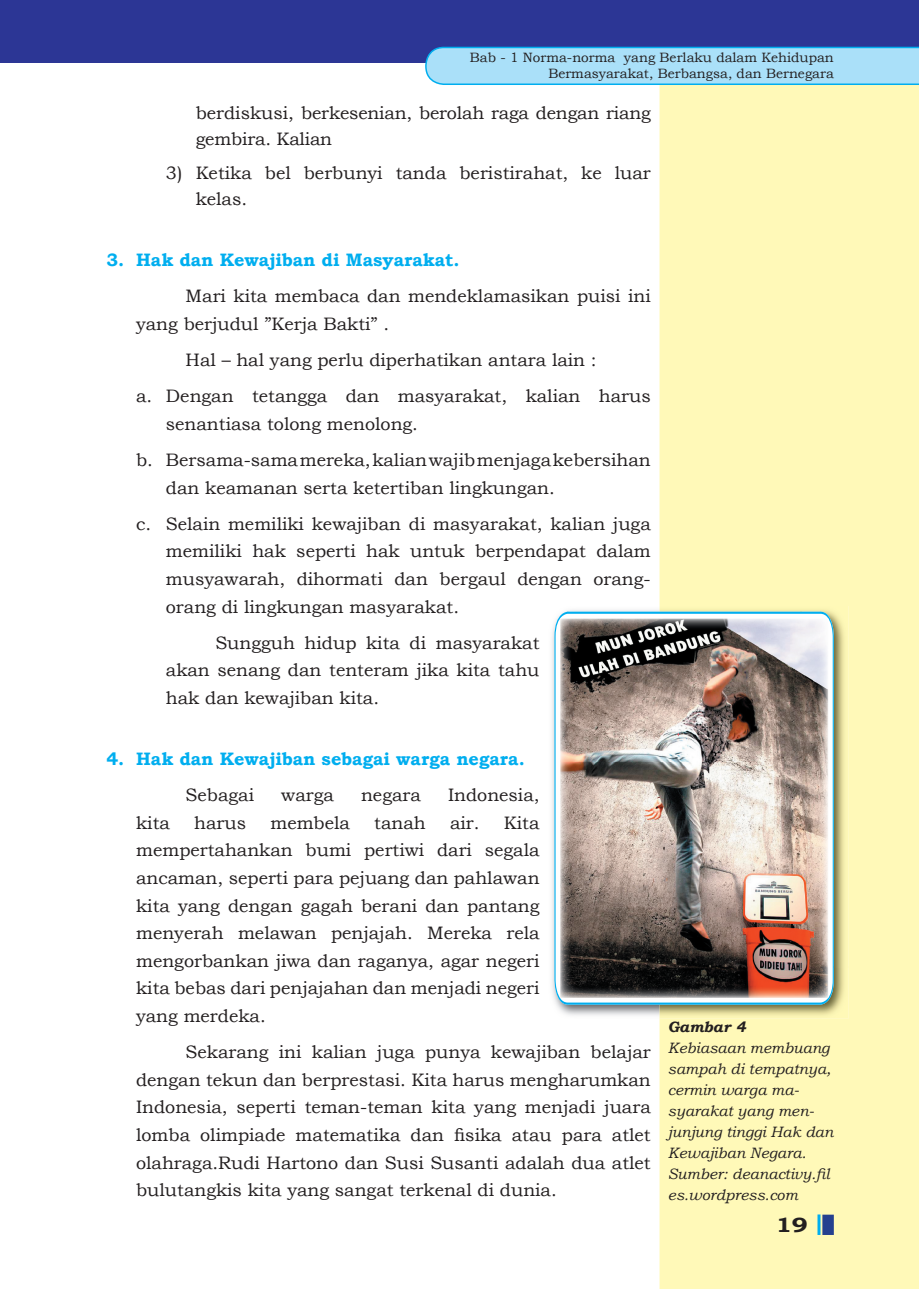
<style>
.page{position:relative;width:919px;height:1289px;background:#fff}
.page>*{position:absolute;margin:0;border:0;box-sizing:border-box;transform-origin:0 0}
.t1{font:700 20.55px "Bookman Old Style";color:#231f20;scale:1.18 1}
.t2{font:18px/27.6px "Bookman Old Style";color:#231f20}
.t3{font:700 18px "Bookman Old Style";color:#00aeef}
.t4{font:italic 15px/21px "Bookman Old Style";color:#231f20}
.t5{font:italic 700 15px "Bookman Old Style";color:#231f20}
.t6{font:13.5px/16.2px "Bookman Old Style";color:#231f20;text-align:right}
</style>
<div class="page">
<div style="left:659px;top:85px;width:259px;height:1203px;background:#fff9b8"></div>
<div style="left:0;top:0;width:918px;height:62px;background:#2c3695"></div>
<svg style="left:425px;top:47px;width:493px;height:38px;background:#9ddbf7"></svg>
<div style="left:823px;top:1216px;width:9px;height:17px;background:#25408f"></div>
<div style="left:822px;top:1214px;width:11px;height:20px;border:3px solid #25408f"></div>
<hr style="left:817px;top:1214px;width:3px;height:20px;background:#00aeef">
<img style="left:552px;top:610px;width:107px;height:406px">
<img style="left:659px;top:967px;width:189px;height:51px">
<img style="left:801px;top:606px;width:47px;height:361px">
<img style="left:659px;top:606px;width:142px;height:5px">
<svg style="left:554px;top:611px;width:279px;height:393px"></svg>
<img style="left:560px;top:618px;width:268px;height:379px">
<p class="t6" style="left:470px;top:49px;width:365px">Bab - 1 Norma-norma yang Berlaku dalam Kehidupan<br>Bermasyarakat, Berbangsa, dan Bernegara</p>
<p class="t2" style="left:196px;top:100px;width:456px;line-height:25.8px">berdiskusi, berkesenian, berolah raga dengan riang gembira. Kalian</p>
<p class="t2" style="left:196px;top:160px;width:456px;line-height:25.8px;text-indent:-30px">3) Ketika bel berbunyi tanda beristirahat, ke luar kelas.</p>
<p class="t3" style="left:106px;top:247px;width:355px">3. Hak dan Kewajiban di Masyarakat.</p>
<p class="t2" style="left:136px;top:282px;width:516px;text-indent:50px">Mari kita membaca dan mendeklamasikan puisi ini yang berjudul ”Kerja Bakti” .</p>
<p class="t2" style="left:136px;top:342px;width:516px;line-height:36.2px;text-align:center">Hal – hal yang perlu diperhatikan antara lain :<br>a. Dengan tetangga dan masyarakat, kalian harus</p>
<p class="t2" style="left:136px;top:406px;width:516px;line-height:36.2px;text-indent:30px">senantiasa tolong menolong.<br>b. Bersama-sama mereka, kalian wajib menjaga kebersihan</p>
<p class="t2" style="left:136px;top:469px;width:516px;line-height:36.2px;text-indent:30px">dan keamanan serta ketertiban lingkungan.<br>c. Selain memiliki kewajiban di masyarakat, kalian juga</p>
<p class="t2" style="left:166px;top:537px;width:486px;text-align:justify">memiliki hak seperti hak untuk berpendapat dalam musyawarah, dihormati dan bergaul dengan orang&shy;orang di lingkungan masyarakat.</p>
<p class="t2" style="left:166px;top:629px;width:375px;text-align:justify;text-indent:50px">Sungguh hidup kita di masyarakat akan senang dan tenteram jika kita tahu hak dan kewajiban kita.</p>
<p class="t3" style="left:106px;top:745px;width:420px">4. Hak dan Kewajiban sebagai warga negara.</p>
<p class="t2" style="left:186px;top:781px;width:70px">Sebagai</p>
<p class="t2" style="left:281px;top:781px;width:54px">warga</p>
<p class="t2" style="left:361px;top:781px;width:61px">negara</p>
<p class="t2" style="left:448px;top:781px;width:93px">Indonesia,</p>
<p class="t2" style="left:136px;top:808px;width:35px">kita</p>
<p class="t2" style="left:194px;top:808px;width:53px">harus</p>
<p class="t2" style="left:270px;top:808px;width:81px">membela</p>
<p class="t2" style="left:374px;top:808px;width:53px">tanah</p>
<p class="t2" style="left:450px;top:808px;width:31px">air.</p>
<p class="t2" style="left:136px;top:808px;width:405px;text-align:justify;text-indent:368px">Kita mempertahankan bumi pertiwi dari segala ancaman, seperti para pejuang dan pahlawan kita yang dengan gagah berani dan pantang menyerah melawan penjajah. Mereka rela mengorbankan jiwa dan raganya, agar negeri kita bebas dari penjajahan dan menjadi negeri yang merdeka.</p>
<p class="t2" style="left:136px;top:1038px;width:516px;text-align:justify;text-indent:50px">Sekarang ini kalian juga punya kewajiban belajar dengan tekun dan berprestasi. Kita harus mengharumkan Indonesia, seperti teman-teman kita yang menjadi juara lomba olimpiade matematika dan fisika atau para atlet olahraga.Rudi Hartono dan Susi Susanti adalah dua atlet bulutangkis kita yang sangat terkenal di dunia.</p>
<p class="t5" style="left:667px;top:1015px;width:80px">Gambar 4</p>
<p class="t4" style="left:667px;top:1036px;width:167px">Kebiasaan membuang sampah di tempatnya, cermin warga ma&shy;syarakat yang men&shy;junjung tinggi Hak dan<br>Kewajiban Negara.<br>Sumber: deanactivy.fil es.wordpress.com</p>
<p class="t1" style="left:775px;top:1210px;width:29px">19</p>
</div>
